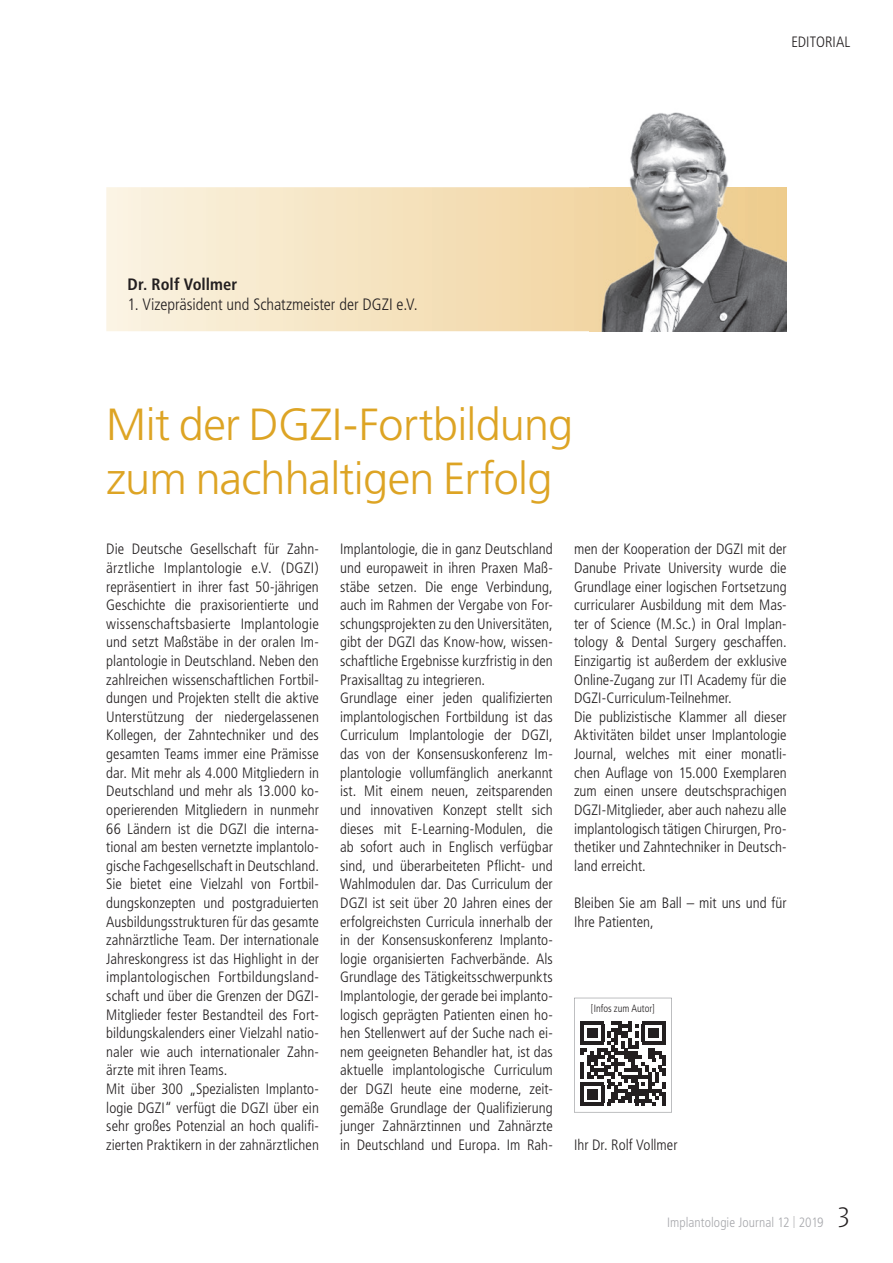
<style>
.page{position:relative;width:893px;height:1263px;background:#fff}
.page>*{position:absolute;margin:0;border:0;box-sizing:border-box;transform-origin:0 0}
.t1{font:300 45px/54px "Frutiger";letter-spacing:-.015em;color:#dda424}
.t2{font:300 condensed 16.5px "Frutiger";letter-spacing:-.005em;color:#231f20}
.t3{font:700 condensed 16.5px "Frutiger";letter-spacing:.005em;color:#231f20}
.t4{font:300 condensed 15px/18.6px "Frutiger";color:#231f20}
.t5{font:300 condensed 13.5px "Frutiger";letter-spacing:.005em;color:#a8a9ad}
.t6{font:300 condensed 10.5px "Frutiger";color:#231f20}
.s1{font-size:12px}
.s2{font-family:"Glasgow";font-weight:200;font-stretch:normal;font-size:27px;color:#231f20}
</style>
<div class="page">
<svg style="left:106px;top:187px;width:483px;height:144px;background:#f6e4c3"></svg>
<img style="left:589px;top:112px;width:198px;height:219px">
<svg style="left:574px;top:998px;width:98px;height:114px"></svg>
<p class="t3" style="left:128px;top:275px;width:111px">Dr. Rolf Vollmer</p>
<p class="t2" style="left:128px;top:295px;width:292px">1. Vizepräsident und Schatzmeister der DGZI e.V.</p>
<h1 class="t1" style="left:106px;top:398px;width:468px">Mit der DGZI-Fortbildung zum nachhaltigen Erfolg</h1>
<p class="t4" style="left:791px;top:33px;width:61px">EDITORIAL</p>
<p class="t4" style="left:106px;top:540px;width:214px">Die Deutsche Gesellschaft für Zahn&shy;ärztliche Implantologie e.V. (DGZI) repräsentiert in ihrer fast 50-jährigen Geschichte die praxisorientierte und wissenschaftsbasierte Implantologie und setzt Maßstäbe in der oralen Im&shy;plantologie in Deutschland. Neben den zahlreichen wissenschaftlichen Fortbil&shy;dungen und Projekten stellt die aktive Unterstützung der niedergelassenen Kollegen, der Zahntechniker und des gesamten Teams immer eine Prämisse dar. Mit mehr als 4.000 Mitgliedern in Deutschland und mehr als 13.000 ko&shy;operierenden Mitgliedern in nunmehr 66 Ländern ist die DGZI die interna - tional am besten vernetzte implantolo&shy;gische Fachgesellschaft in Deutschland.<br>Sie bietet eine Vielzahl von Fortbil&shy;dungskonzepten und postgraduierten Ausbildungsstrukturen für das gesamte zahnärztliche Team. Der internationale Jahreskongress ist das Highlight in der implantologischen Fortbildungsland&shy;schaft und über die Grenzen der DGZI-Mitglieder fester Bestandteil des Fort&shy;bildungskalenders einer Vielzahl natio&shy;naler wie auch internationaler Zahn&shy;ärzte mit ihren Teams.<br>Mit über 300 „Spezialisten Implanto&shy;logie DGZI“ verfügt die DGZI über ein sehr großes Potenzial an hoch qualifi&shy;zierten Praktikern in der zahnärztlichen</p>
<p class="t4" style="left:340px;top:540px;width:214px">Implantologie, die in ganz Deutschland und europaweit in ihren Praxen Maß&shy;stäbe setzen. Die enge Verbindung, auch im Rahmen der Vergabe von For&shy;schungsprojekten zu den Universitäten, gibt der DGZI das Know-how, wissen&shy;schaftliche Ergebnisse kurzfristig in den Praxisalltag zu integrieren.<br>Grundlage einer jeden qualifizierten implantologischen Fortbildung ist das Curriculum Implantologie der DGZI, das von der Konsensuskonferenz Im&shy;plantologie vollumfänglich anerkannt ist. Mit einem neuen, zeitsparenden und innovativen Konzept stellt sich dieses mit E-Learning-Modulen, die ab sofort auch in Englisch verfügbar sind, und überarbeiteten Pflicht- und Wahlmodulen dar. Das Curriculum der DGZI ist seit über 20 Jahren eines der erfolgreichsten Curricula innerhalb der in der Konsensuskonferenz Implanto&shy;logie organisierten Fachverbände. Als Grundlage des Tätigkeitsschwerpunkts Implantologie, der gerade bei implanto&shy;logisch geprägten Patienten einen ho&shy;hen Stellenwert auf der Suche nach ei&shy;nem geeigneten Behandler hat, ist das aktuelle implantologische Curri culum der DGZI heute eine moderne, zeit&shy;gemäße Grundlage der Qualifizierung junger Zahnärztinnen und Zahnärzte in Deutschland und Europa. Im Rah-</p>
<p class="t4" style="left:574px;top:540px;width:214px">men der Kooperation der DGZI mit der Danube Private University wurde die Grundlage einer logischen Fortsetzung curricularer Ausbildung mit dem Mas&shy;ter of Science (M.Sc.) in Oral Implan&shy;tology &amp; Dental Surgery geschaffen.<br>Einzigartig ist außerdem der exklusive Online-Zugang zur ITI Academy für die DGZI-Curriculum-Teilnehmer.<br>Die publizistische Klammer all dieser Aktivitäten bildet unser Implantologie Journal, welches mit einer monatli&shy;chen Auflage von 15.000 Exemplaren zum einen unsere deutschsprachigen DGZI- Mitglieder, aber auch nahezu alle implantologisch tätigen Chirurgen, Pro&shy;thetiker und Zahntechniker in Deutsch&shy;land erreicht.</p>
<p class="t4" style="left:574px;top:894px;width:214px">Bleiben Sie am Ball – mit uns und für<br>Ihre Patienten,</p>
<p class="t6" style="left:591px;top:1002px;width:65px">[Infos zum Autor]</p>
<p class="t4" style="left:574px;top:1135px;width:105px">Ihr Dr. Rolf Vollmer</p>
<p class="t5" style="left:667px;top:1214px;width:185px">Implantologie Journal 12 <span class="s1">|</span> 2019 <span class="s2">3</span></p>
</div>
